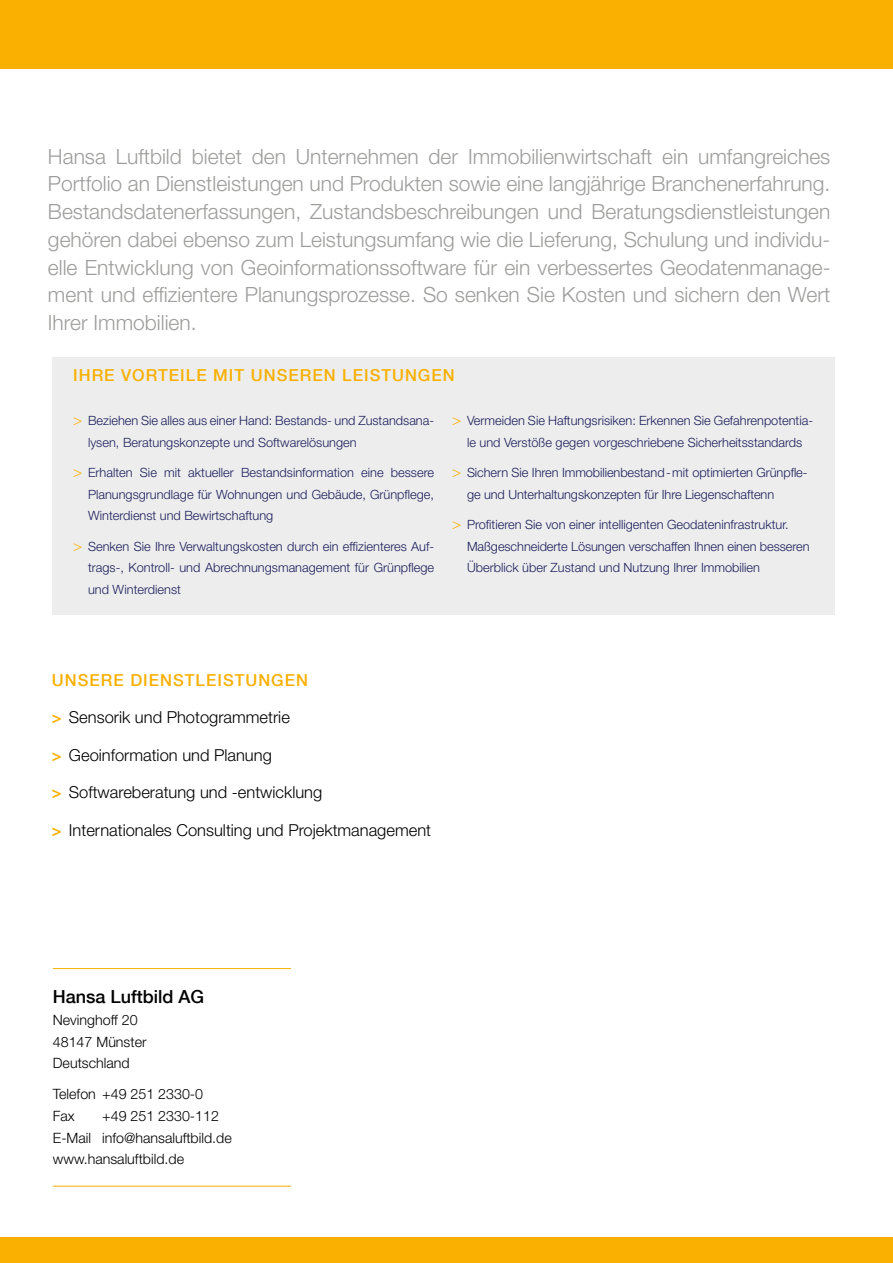
<style>
.page{position:relative;width:893px;height:1263px;background:#fff}
.page>*{position:absolute;margin:0;border:0;box-sizing:border-box;transform-origin:0 0}
.t1{font:300 21px/27.8px "Helvetica Neue LT Pro";color:#9d9d9c;text-align:justify}
.t2{font:500 18px "Helvetica Neue LT Com";color:#000}
.t3{font:300 16.5px "Helvetica Neue LT Pro";color:#000}
.t4{font:500 16.5px "Helvetica Neue LT Com";letter-spacing:.06em;color:#f9b000}
.t5{font:300 14.25px/21.8px "Helvetica Neue LT Pro";color:#000}
.t6{font:300 12.75px/21.8px "Helvetica Neue LT Pro";color:#1c205c}
.s1{font-size:15px;color:#f9b000}
.s2{font-family:"Helvetica Neue LT Com";font-weight:500;color:#f9b000}
</style>
<div class="page">
<div style="left:0;top:0;width:893px;height:68px;background:#f9b000"></div>
<div style="left:0;top:1237px;width:893px;height:26px;background:#f9b000"></div>
<hr style="left:53px;top:1186px;width:238px;height:1px;background:#f9b000">
<hr style="left:53px;top:968px;width:238px;height:1px;background:#f9b000">
<div style="left:52px;top:357px;width:782px;height:258px;background:#ededed"></div>
<p class="t1" style="left:48px;top:142px;width:784px">Hansa Luftbild bietet den Unternehmen der Immobilienwirtschaft ein umfangreiches Portfolio an Dienstleistungen und Produkten sowie eine langjährige Branchenerfahrung.<br>Bestandsdatenerfassungen, Zustandsbeschreibungen und Beratungsdienstleistungen gehören dabei ebenso zum Leistungsumfang wie die Lieferung, Schulung und individu&shy;elle Entwicklung von Geoinformationssoftware für ein verbessertes Geodatenmanage&shy;ment und effizientere Planungsprozesse. So senken Sie Kosten und sichern den Wert Ihrer Immobilien.</p>
<p class="t4" style="left:73px;top:365px;width:383px">IHRE VORTEILE MIT UNSEREN LEISTUNGEN</p>
<p class="t6" style="left:88px;top:409px;width:348px;text-indent:-15px"><span class="s1">&gt;</span> Beziehen Sie alles aus einer Hand: Bestands- und Zustandsana&shy;lysen, Beratungskonzepte und Softwarelösungen</p>
<p class="t6" style="left:88px;top:461px;width:348px;text-align:justify;text-indent:-15px"><span class="s1">&gt;</span> Erhalten Sie mit aktueller Bestandsinformation eine bessere Planungsgrundlage für Wohnungen und Gebäude, Grünpflege, Winterdienst und Bewirtschaftung</p>
<p class="t6" style="left:88px;top:535px;width:348px;text-align:justify;text-indent:-15px"><span class="s1">&gt;</span> Senken Sie Ihre Verwaltungskosten durch ein effizienteres Auf&shy;trags-, Kontroll- und Abrechnungsmanagement für Grünpflege und Winterdienst</p>
<p class="t6" style="left:452px;top:409px;width:362px;text-align:center"><span class="s1">&gt;</span> Vermeiden Sie Haftungsrisiken: Erkennen Sie Gefahrenpotentia&shy;le und Verstöße gegen vorgeschriebene Sicherheitsstandards</p>
<p class="t6" style="left:467px;top:461px;width:342px;text-indent:-15px"><span class="s1">&gt;</span> Sichern Sie Ihren Immobilienbestand - mit optimierten Grünpfle&shy;ge und Unterhaltungskonzepten für Ihre Liegenschaftenn</p>
<p class="t6" style="left:467px;top:513px;width:344px;text-indent:-15px"><span class="s1">&gt;</span> Profitieren Sie von einer intelligenten Geodateninfrastruktur.<br>Maßgeschneiderte Lösungen verschaffen Ihnen einen besseren<br>Überblick über Zustand und Nutzung Ihrer Immobilien</p>
<p class="t4" style="left:52px;top:670px;width:258px">UNSERE DIENSTLEISTUNGEN</p>
<p class="t3" style="left:52px;top:707px;width:239px"><span class="s2">&gt;</span> Sensorik und Photogrammetrie</p>
<p class="t3" style="left:52px;top:745px;width:221px"><span class="s2">&gt;</span> Geoinformation und Planung</p>
<p class="t3" style="left:52px;top:782px;width:272px"><span class="s2">&gt;</span> Softwareberatung und -entwicklung</p>
<p class="t3" style="left:52px;top:820px;width:381px"><span class="s2">&gt;</span> Internationales Consulting und Projektmanagement</p>
<h2 class="t2" style="left:53px;top:986px;width:153px">Hansa Luftbild AG</h2>
<p class="t5" style="left:53px;top:1008px;width:95px">Nevinghoff 20<br>48147 Münster<br>Deutschland</p>
<p class="t5" style="left:53px;top:1083px;width:152px">Telefon +49 251 2330-0<br>Fax</p>
<p class="t5" style="left:53px;top:1104px;width:180px;text-indent:49px">+49 251 2330-112<br>E-Mail info@hansaluftbild.de www.hansaluftbild.de</p>
</div>
